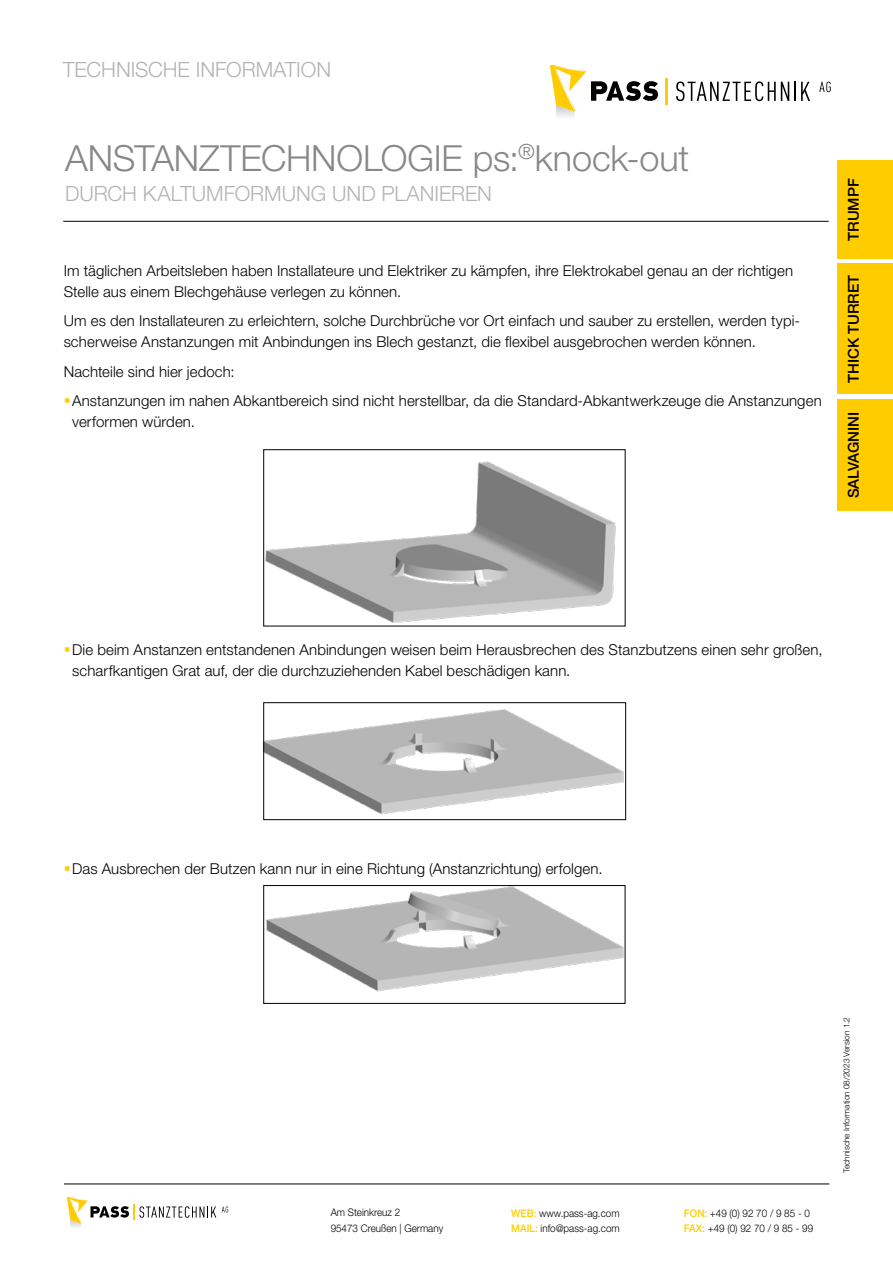
<style>
.page{position:relative;width:893px;height:1263px;background:#fff}
.page>*{position:absolute;margin:0;border:0;box-sizing:border-box;transform-origin:0 0}
.t1{font:300 36px "Helvetica Neue LT Std";letter-spacing:-.005em;color:#87888a}
.t2{font:300 21px "Helvetica Neue LT Std";color:#b1b3b4}
.t3{font:300 15px/21px "Helvetica Neue LT Std";letter-spacing:.005em;color:#000}
.t4{font:500 15px "Helvetica Neue LT Std";color:#000}
.t5{font:300 10.5px/15px "Helvetica Neue LT Std";color:#000;scale:.94 1}
.t6{font:300 8.25px "Helvetica Neue LT Std";color:#000}
.s1{font-weight:500;color:#fecc00}
</style>
<div class="page">
<svg style="left:676px;top:81px;width:134px;height:20px"></svg>
<svg style="left:819px;top:82px;width:12px;height:10px"></svg>
<svg style="left:550px;top:65px;width:108px;height:47px"></svg>
<hr style="left:665px;top:78px;width:3px;height:27px;background:#fecc00">
<svg style="left:222px;top:1206px;width:6px;height:6px"></svg>
<svg style="left:67px;top:1197px;width:149px;height:30px"></svg>
<hr style="left:64px;top:1184px;width:765px;height:1px;background:#000">
<div style="left:838px;top:161px;width:55px;height:349px;background:#fc0"></div>
<hr style="left:63px;top:221px;width:766px;height:1px;background:#000">
<img style="left:265px;top:461px;width:351px;height:162px">
<div style="left:263px;top:449px;width:362px;height:177px;border:1px solid #000"></div>
<img style="left:265px;top:709px;width:359px;height:106px">
<div style="left:263px;top:702px;width:363px;height:118px;border:1px solid #000"></div>
<img style="left:266px;top:887px;width:357px;height:105px">
<div style="left:263px;top:885px;width:362px;height:118px;border:1px solid #000"></div>
<h2 class="t2" style="left:63px;top:57px;width:270px">TECHNISCHE INFORMATION</h2>
<h1 class="t1" style="left:65px;top:136px;width:626px">ANSTANZTECHNOLOGIE ps:<sup>®</sup>knock-out</h1>
<h2 class="t2" style="left:65px;top:181px;width:429px">DURCH KALTUMFORMUNG UND PLANIEREN</h2>
<p class="t3" style="left:64px;top:259px;width:731px">Im täglichen Arbeitsleben haben Installateure und Elektriker zu kämpfen, ihre Elektrokabel genau an der richtigen<br>Stelle aus einem Blechgehäuse verlegen zu können.</p>
<p class="t3" style="left:64px;top:310px;width:738px">Um es den Installateuren zu erleichtern, solche Durchbrüche vor Ort einfach und sauber zu erstellen, werden typi&shy;scherweise Anstanzungen mit Anbindungen ins Blech gestanzt, die flexibel ausgebrochen werden können.</p>
<p class="t3" style="left:72px;top:356px;width:751px;line-height:29.5px;text-indent:-9px">Nachteile sind hier jedoch:<br>Anstanzungen im nahen Abkantbereich sind nicht herstellbar, da die Standard-Abkantwerkzeuge die Anstanzungen</p>
<p class="t3" style="left:72px;top:411px;width:124px">verformen würden.</p>
<p class="t4" style="left:844px;top:241px;width:64px;rotate:-90deg">TRUMPF</p>
<p class="t4" style="left:844px;top:383px;width:110px;rotate:-90deg">THICK TURRET</p>
<p class="t4" style="left:844px;top:498px;width:88px;rotate:-90deg">SALVAGNINI</p>
<p class="t3" style="left:72px;top:639px;width:752px">Die beim Anstanzen entstandenen Anbindungen weisen beim Herausbrechen des Stanzbutzens einen sehr großen, scharfkantigen Grat auf, der die durchzuziehenden Kabel beschädigen kann.</p>
<p class="t3" style="left:72px;top:858px;width:532px">Das Ausbrechen der Butzen kann nur in eine Richtung (Anstanzrichtung) erfolgen.</p>
<p class="t5" style="left:331px;top:1205px;width:121px">Am Steinkreuz 2<br>95473 Creußen | Germany</p>
<p class="t5" style="left:511px;top:1205px;width:117px"><span class="s1">WEB:</span> www.pass-ag.com<br><span class="s1">MAIL:</span> info@pass-ag.com</p>
<p class="t5" style="left:684px;top:1205px;width:139px"><span class="s1">FON:</span> +49 (0) 92 70 / 9 85 - 0<br><span class="s1">FAX:</span> +49 (0) 92 70 / 9 85 - 99</p>
<p class="t6" style="left:841px;top:1173px;width:158px;rotate:-90deg">Technische Information 08/2023 Version 1.2</p>
</div>
